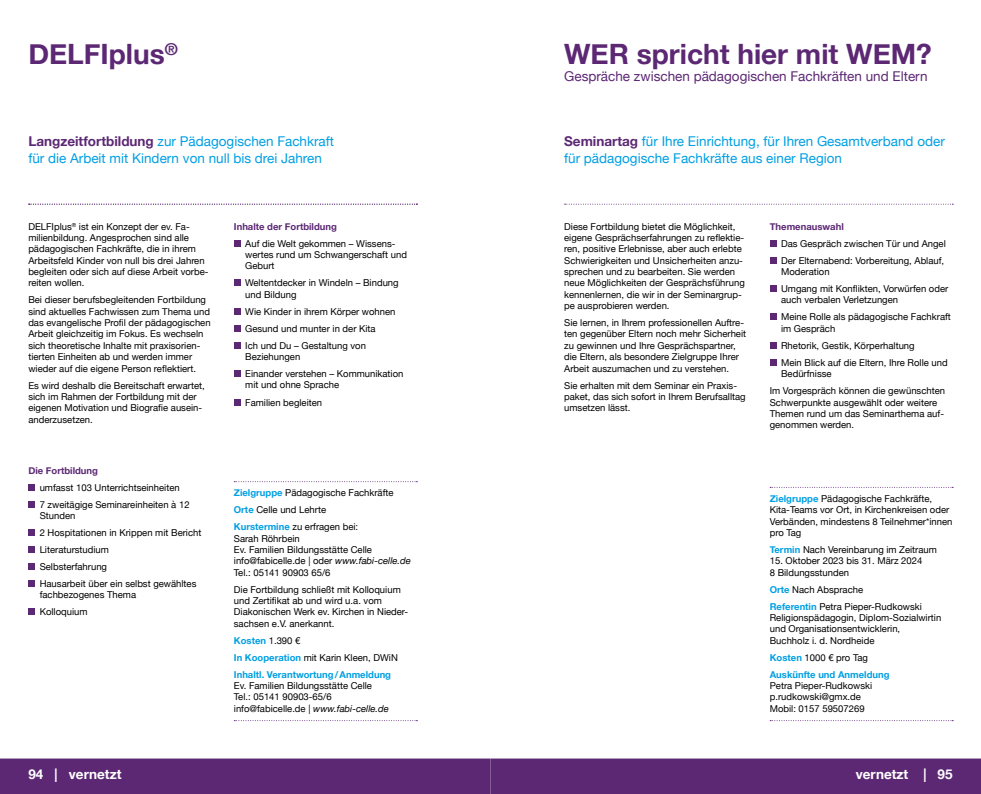
<style>
.page{position:relative;width:981px;height:794px;background:#fff}
.page>*{position:absolute;margin:0;border:0;box-sizing:border-box;transform-origin:0 0}
.t1{font:700 28px "Helvetica Neue";color:#5c2874}
.t2{font:13.5px/17px "Helvetica Neue";color:#009fe3}
.t3{font:13.5px "Helvetica Neue";color:#5c2874}
.t4{font:700 13.5px "Helvetica Neue";color:#fff}
.t5{font:9.5px/11.3px "Helvetica Neue";color:#000}
.t6{font:700 9.5px/17px "Helvetica Neue";color:#009fe3}
.t7{font:700 9.5px "Helvetica Neue";color:#5c2874}
.s1{font-weight:700;color:#5c2874}
.s2{font-weight:700;color:#009fe3}
.s3{font-style:italic}
.s4{font-weight:400;color:#000}
</style>
<div class="page">
<svg style="left:564px;top:204px;width:389px;height:1px"></svg>
<div style="left:0;top:758px;width:981px;height:36px;background:#5c2874"></div>
<div style="left:770px;top:240px;width:7px;height:7px;background:#5c2874"></div>
<div style="left:770px;top:257px;width:7px;height:7px;background:#5c2874"></div>
<div style="left:770px;top:285px;width:7px;height:7px;background:#5c2874"></div>
<div style="left:770px;top:313px;width:7px;height:7px;background:#5c2874"></div>
<div style="left:770px;top:342px;width:7px;height:7px;background:#5c2874"></div>
<div style="left:770px;top:359px;width:7px;height:7px;background:#5c2874"></div>
<svg style="left:770px;top:487px;width:183px;height:1px"></svg>
<svg style="left:770px;top:720px;width:183px;height:1px"></svg>
<div style="left:28px;top:483px;width:7px;height:7px;background:#5c2874"></div>
<div style="left:28px;top:500px;width:7px;height:7px;background:#5c2874"></div>
<div style="left:28px;top:529px;width:7px;height:7px;background:#5c2874"></div>
<div style="left:28px;top:546px;width:7px;height:7px;background:#5c2874"></div>
<div style="left:28px;top:563px;width:7px;height:7px;background:#5c2874"></div>
<div style="left:28px;top:580px;width:7px;height:7px;background:#5c2874"></div>
<div style="left:28px;top:608px;width:7px;height:7px;background:#5c2874"></div>
<div style="left:234px;top:240px;width:7px;height:7px;background:#5c2874"></div>
<div style="left:234px;top:279px;width:7px;height:7px;background:#5c2874"></div>
<div style="left:234px;top:308px;width:7px;height:7px;background:#5c2874"></div>
<div style="left:234px;top:325px;width:7px;height:7px;background:#5c2874"></div>
<div style="left:234px;top:342px;width:7px;height:7px;background:#5c2874"></div>
<div style="left:234px;top:370px;width:7px;height:7px;background:#5c2874"></div>
<div style="left:234px;top:398px;width:7px;height:7px;background:#5c2874"></div>
<svg style="left:29px;top:204px;width:388px;height:1px"></svg>
<svg style="left:234px;top:481px;width:183px;height:1px"></svg>
<svg style="left:234px;top:720px;width:183px;height:1px"></svg>
<h1 class="t1" style="left:28px;top:32px;width:151px">DELFIplus<sup>®</sup></h1>
<h2 class="t2" style="left:28px;top:134px;width:307px"><span class="s1">Langzeitfortbildung</span> zur Pädagogischen Fachkraft für die Arbeit mit Kindern von null bis drei Jahren</h2>
<p class="t5" style="left:28px;top:221px;width:182px">DELFIplus<sup>®</sup> ist ein Konzept der ev. Fa&shy;milienbildung. Angesprochen sind alle pädagogischen Fachkräfte, die in ihrem Arbeitsfeld Kinder von null bis drei Jahren begleiten oder sich auf diese Arbeit vorbe&shy;reiten wollen.</p>
<p class="t5" style="left:28px;top:295px;width:184px">Bei dieser berufsbegleitenden Fortbildung sind aktuelles Fachwissen zum Thema und das evangelische Profil der pädagogischen Arbeit gleichzeitig im Fokus. Es wechseln sich theoretische Inhalte mit praxisorien&shy;tierten Einheiten ab und werden immer wieder auf die eigene Person reflektiert.</p>
<p class="t5" style="left:28px;top:380px;width:178px">Es wird deshalb die Bereitschaft erwartet, sich im Rahmen der Fortbildung mit der eigenen Motivation und Biografie ausein&shy;anderzusetzen.</p>
<p class="t7" style="left:28px;top:463px;width:71px">Die Fortbildung</p>
<p class="t5" style="left:40px;top:479px;width:151px;line-height:17px">umfasst 103 Unterrichtseinheiten<br>7 zweitägige Seminareinheiten à 12</p>
<p class="t5" style="left:40px;top:507px;width:163px;line-height:17px">Stunden<br>2 Hospitationen in Krippen mit Bericht<br>Literaturstudium<br>Selbsterfahrung<br>Hausarbeit über ein selbst gewähltes</p>
<p class="t5" style="left:40px;top:587px;width:98px;line-height:17px">fachbezogenes Thema<br>Kolloquium</p>
<p class="t7" style="left:234px;top:219px;width:105px">Inhalte der Fortbildung</p>
<p class="t5" style="left:245px;top:238px;width:163px">Auf die Welt gekommen – Wissens&shy;wertes rund um Schwangerschaft und<br>Geburt</p>
<p class="t5" style="left:245px;top:278px;width:155px">Weltentdecker in Windeln – Bindung und Bildung</p>
<p class="t5" style="left:245px;top:303px;width:152px;line-height:17px">Wie Kinder in ihrem Körper wohnen<br>Gesund und munter in der Kita<br>Ich und Du – Gestaltung von</p>
<p class="t5" style="left:245px;top:349px;width:160px;line-height:17px">Beziehungen<br>Einander verstehen – Kommunikation</p>
<p class="t5" style="left:245px;top:377px;width:95px;line-height:17px">mit und ohne Sprache<br>Familien begleiten</p>
<p class="t5" style="left:234px;top:485px;width:161px;line-height:17px"><span class="s2">Zielgruppe</span> Pädagogische Fachkräfte<br><span class="s2">Orte</span> Celle und Lehrte<br><span class="s2">Kurstermine</span> zu erfragen bei:</p>
<p class="t5" style="left:234px;top:533px;width:179px">Sarah Röhrbein<br>Ev. Familien Bildungsstätte Celle info@fabicelle.de | oder <span class="s3">www.fabi-celle.de<br></span>Tel.: 05141 90903 65/6</p>
<p class="t5" style="left:234px;top:584px;width:176px">Die Fortbildung schließt mit Kolloquium und Zertifikat ab und wird u.a. vom Diakonischen Werk ev. Kirchen in Nieder&shy;sachsen e.V. anerkannt.</p>
<p class="t6" style="left:234px;top:632px;width:165px">Kosten <span class="s4">1.390 €<br></span>In Kooperation <span class="s4">mit Karin Kleen, DWiN<br></span>Inhaltl. Verantwortung/Anmeldung</p>
<p class="t5" style="left:234px;top:680px;width:157px">Ev. Familien Bildungsstätte Celle<br>Tel.: 05141 90903-65/6 info@fabicelle.de | <span class="s3">www.fabi-celle.de</span></p>
<h1 class="t1" style="left:564px;top:32px;width:369px">WER spricht hier mit WEM?</h1>
<h2 class="t3" style="left:564px;top:67px;width:365px">Gespräche zwischen pädagogischen Fachkräften und Eltern</h2>
<h2 class="t2" style="left:564px;top:134px;width:382px"><span class="s1">Seminartag</span> für Ihre Einrichtung, für Ihren Gesamtverband oder für pädagogische Fachkräfte aus einer Region</h2>
<p class="t5" style="left:564px;top:221px;width:182px">Diese Fortbildung bietet die Möglichkeit, eigene Gesprächserfahrungen zu reflektie&shy;ren, positive Erlebnisse, aber auch erlebte Schwierigkeiten und Unsicherheiten anzu&shy;sprechen und zu bearbeiten. Sie werden neue Möglichkeiten der Gesprächsführung kennenlernen, die wir in der Seminargrup&shy;pe ausprobieren werden.</p>
<p class="t5" style="left:564px;top:318px;width:183px">Sie lernen, in Ihrem professionellen Auftre&shy;ten gegenüber Eltern noch mehr Sicherheit zu gewinnen und Ihre Gesprächspartner, die Eltern, als besondere Zielgruppe Ihrer Arbeit auszumachen und zu verstehen.</p>
<p class="t5" style="left:564px;top:380px;width:183px">Sie erhalten mit dem Seminar ein Praxis&shy;paket, das sich sofort in Ihrem Berufsalltag umsetzen lässt.</p>
<p class="t7" style="left:770px;top:219px;width:76px">Themenauswahl</p>
<p class="t5" style="left:781px;top:235px;width:166px;line-height:17px">Das Gespräch zwischen Tür und Angel<br>Der Elternabend: Vorbereitung, Ablauf,</p>
<p class="t5" style="left:781px;top:264px;width:169px;line-height:17px">Moderation<br>Umgang mit Konflikten, Vorwürfen oder</p>
<p class="t5" style="left:781px;top:292px;width:171px;line-height:17px">auch verbalen Verletzungen<br>Meine Rolle als pädagogische Fachkraft</p>
<p class="t5" style="left:781px;top:320px;width:168px;line-height:17px">im Gespräch<br>Rhetorik, Gestik, Körperhaltung<br>Mein Blick auf die Eltern, Ihre Rolle und</p>
<p class="t5" style="left:770px;top:366px;width:177px;line-height:17px;text-indent:11px">Bedürfnisse<br>Im Vorgespräch können die gewünschten</p>
<p class="t5" style="left:770px;top:397px;width:176px">Schwerpunkte ausgewählt oder weitere<br>Themen rund um das Seminarthema auf&shy;genommen werden.</p>
<p class="t5" style="left:770px;top:493px;width:184px"><span class="s2">Zielgruppe</span> Pädagogische Fachkräfte, Kita-Teams vor Ort, in Kirchenkreisen oder Verbänden, mindestens 8 Teilnehmer*innen pro Tag</p>
<p class="t5" style="left:770px;top:544px;width:169px"><span class="s2">Termin</span> Nach Vereinbarung im Zeitraum</p>
<p class="t5" style="left:770px;top:556px;width:154px">15. Oktober 2023 bis 31. März 2024<br>8 Bildungsstunden</p>
<p class="t5" style="left:770px;top:581px;width:153px;line-height:17px"><span class="s2">Orte</span> Nach Absprache<br><span class="s2">Referentin</span> Petra Pieper-Rudkowski</p>
<p class="t5" style="left:770px;top:612px;width:173px">Religionspädagogin, Diplom-Sozialwirtin und Organisationsentwicklerin,<br>Buchholz i. d. Nordheide</p>
<p class="t6" style="left:770px;top:649px;width:121px">Kosten <span class="s4">1000 € pro Tag<br></span>Auskünfte und Anmeldung</p>
<p class="t5" style="left:770px;top:680px;width:104px">Petra Pieper-Rudkowski p.rudkowski@gmx.de<br>Mobil: 0157 59507269</p>
<h2 class="t4" style="left:14px;top:763px;width:109px">94 94 | vernetzt</h2>
<h2 class="t4" style="left:856px;top:763px;width:112px">vernetzt | 9595</h2>
</div>
